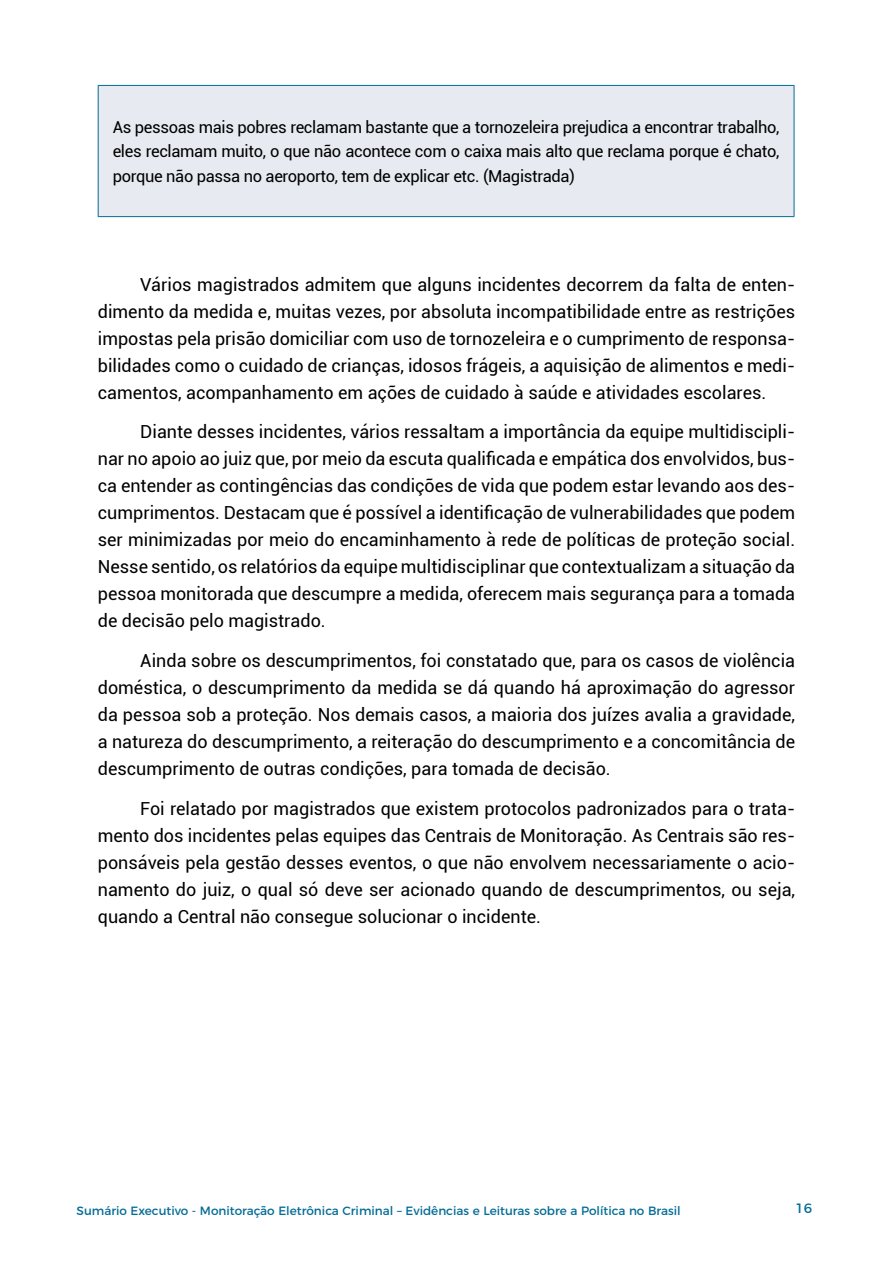
<style>
.page{position:relative;width:893px;height:1263px;background:#fff}
.page>*{position:absolute;margin:0;border:0;box-sizing:border-box;transform-origin:0 0}
.t1{font:18px/27px "Roboto";color:#000;text-align:justify}
.t2{font:16.5px/24.3px "Roboto";letter-spacing:-.02em;color:#000;text-align:justify}
.t3{font:13.5px "Montserrat";color:#036c96}
.t4{font:12px "Montserrat";color:#036c96}
</style>
<div class="page">
<div style="left:98px;top:85px;width:696px;height:132px;background:#e7eaf0"></div>
<hr style="left:98px;top:85px;width:696px;height:1px;background:#036c96">
<hr style="left:98px;top:86px;width:1px;height:130px;background:#036c96">
<hr style="left:794px;top:86px;width:1px;height:130px;background:#036c96">
<hr style="left:98px;top:216px;width:696px;height:1px;background:#036c96">
<p class="t2" style="left:113px;top:114px;width:668px">As pessoas mais pobres reclamam bastante que a tornozeleira prejudica a encontrar trabalho, eles reclamam muito, o que não acontece com o caixa mais alto que reclama porque é chato, porque não passa no aeroporto, tem de explicar etc. (Magistrada)</p>
<p class="t1" style="left:98px;top:270px;width:699px;text-indent:43px">Vários magistrados admitem que alguns incidentes decorrem da falta de enten&shy;dimento da medida e, muitas vezes, por absoluta incompatibilidade entre as restrições impostas pela prisão domiciliar com uso de tornozeleira e o cumprimento de responsa&shy;bilidades como o cuidado de crianças, idosos frágeis, a aquisição de alimentos e medi&shy;camentos, acompanhamento em ações de cuidado à saúde e atividades escolares.</p>
<p class="t1" style="left:98px;top:418px;width:699px;text-indent:43px">Diante desses incidentes, vários ressaltam a importância da equipe multidiscipli&shy;nar no apoio ao juiz que, por meio da escuta qualificada e empática dos envolvidos, bus&shy;ca entender as contingências das condições de vida que podem estar levando aos des&shy;cumprimentos. Destacam que é possível a identificação de vulnerabilidades que podem ser minimizadas por meio do encaminhamento à rede de políticas de proteção social.<br>Nesse sentido, os relatórios da equipe multidisciplinar que contextualizam a situação da pessoa monitorada que descumpre a medida, oferecem mais segurança para a tomada de decisão pelo magistrado.</p>
<p class="t1" style="left:98px;top:646px;width:699px;text-indent:43px">Ainda sobre os descumprimentos, foi constatado que, para os casos de violência doméstica, o descumprimento da medida se dá quando há aproximação do agressor da pessoa sob a proteção. Nos demais casos, a maioria dos juízes avalia a gravidade, a natureza do descumprimento, a reiteração do descumprimento e a concomitância de descumprimento de outras condições, para tomada de decisão.</p>
<p class="t1" style="left:98px;top:794px;width:699px;text-indent:43px">Foi relatado por magistrados que existem protocolos padronizados para o trata&shy;mento dos incidentes pelas equipes das Centrais de Monitoração. As Centrais são res&shy;ponsáveis pela gestão desses eventos, o que não envolvem necessariamente o acio&shy;namento do juiz, o qual só deve ser acionado quando de descumprimentos, ou seja, quando a Central não consegue solucionar o incidente.</p>
<p class="t4" style="left:77px;top:1201px;width:606px">Sumário Executivo - Monitoração Eletrônica Criminal – Evidências e Leituras sobre a Política no Brasil</p>
<p class="t3" style="left:796px;top:1197px;width:18px">16</p>
</div>
